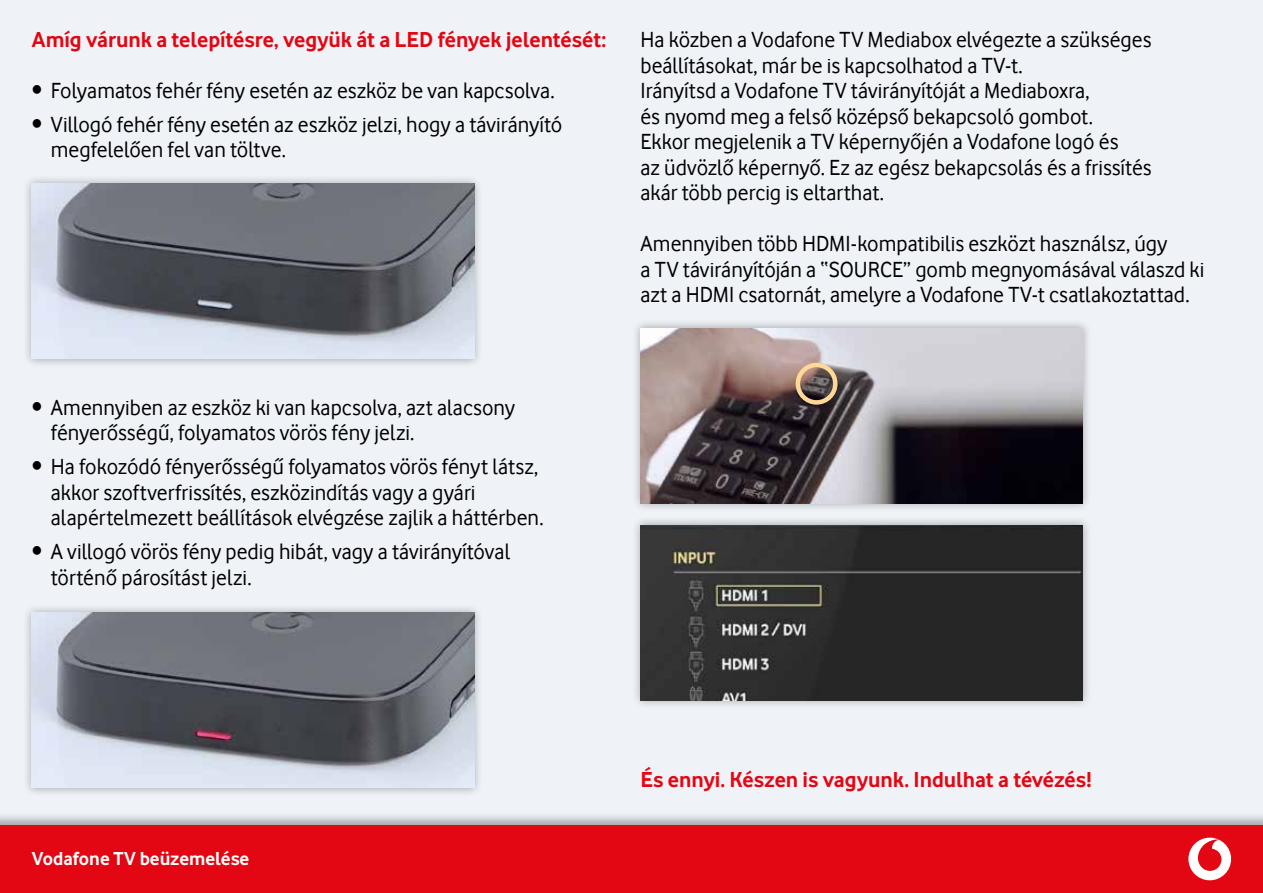
<style>
.page{position:relative;width:1263px;height:893px;background:#eff2f7}
.page>*{position:absolute;margin:0;border:0;box-sizing:border-box;transform-origin:0 0}
.t1{font:22.5px/25.5px "Vodafone Rg";color:#000}
.t2{font:700 22.5px "Vodafone Rg";letter-spacing:-.005em;color:#e30613}
.t3{font:700 19.5px "Vodafone Rg";color:#fff}
</style>
<div class="page">
<div style="left:0;top:812px;width:1263px;height:81px;background:#000;opacity:.32"></div>
<div style="left:0;top:825px;width:1263px;height:68px;background:#e30613"></div>
<div style="left:1188px;top:838px;width:43px;height:42px;background:#fff;border-radius:50%"></div>
<svg style="left:1198px;top:839px;width:23px;height:32px"></svg>
<div style="left:23px;top:174px;width:461px;height:194px;background:#000;opacity:.32"></div>
<img style="left:32px;top:183px;width:442px;height:176px">
<div style="left:631px;top:319px;width:461px;height:193px;background:#000;opacity:.32"></div>
<img style="left:640px;top:328px;width:443px;height:175px">
<div style="left:631px;top:516px;width:461px;height:193px;background:#000;opacity:.32"></div>
<img style="left:640px;top:525px;width:443px;height:176px">
<div style="left:23px;top:603px;width:461px;height:194px;background:#000;opacity:.32"></div>
<img style="left:32px;top:612px;width:442px;height:176px">
<div style="left:796px;top:363px;width:41px;height:42px;border:4px solid #fed896;border-radius:50%"></div>
<p class="t2" style="left:32px;top:26px;width:576px">Amíg várunk a telepítésre, vegyük át a LED fények jelentését:</p>
<p class="t1" style="left:32px;top:78px;width:524px">• Folyamatos fehér fény esetén az eszköz be van kapcsolva.</p>
<p class="t1" style="left:51px;top:112px;width:513px;text-indent:-19px">• Villogó fehér fény esetén az eszköz jelzi, hogy a távirányító megfelelően fel van töltve.</p>
<p class="t1" style="left:640px;top:27px;width:513px">Ha közben a Vodafone TV Mediabox elvégezte a szükséges beállításokat, már be is kapcsolhatod a TV-t.<br>Irányítsd a Vodafone TV távirányítóját a Mediaboxra,<br>és nyomd meg a felső középső bekapcsoló gombot.<br>Ekkor megjelenik a TV képernyőjén a Vodafone logó és<br>az üdvözlő képernyő. Ez az egész bekapcsolás és a frissítés akár több percig is eltarthat.</p>
<p class="t1" style="left:640px;top:231px;width:565px">Amennyiben több HDMI-kompatibilis eszközt használsz, úgy<br>a TV távirányítóján a “SOURCE” gomb megnyomásával válaszd ki azt a HDMI csatornát, amelyre a Vodafone TV-t csatlakoztattad.</p>
<p class="t1" style="left:51px;top:395px;width:466px;text-indent:-19px">• Amennyiben az eszköz ki van kapcsolva, azt alacsony fényerősségű, folyamatos vörös fény jelzi.</p>
<p class="t1" style="left:51px;top:454px;width:494px;text-indent:-19px">• Ha fokozódó fényerősségű folyamatos vörös fényt látsz, akkor szoftverfrissítés, eszközindítás vagy a gyári alapértelmezett beállítások elvégzése zajlik a háttérben.</p>
<p class="t1" style="left:51px;top:539px;width:461px;text-indent:-19px">• A villogó vörös fény pedig hibát, vagy a távirányítóval történő párosítást jelzi.   </p>
<p class="t3" style="left:32px;top:848px;width:219px">Vodafone TV beüzemelése</p>
<p class="t2" style="left:640px;top:766px;width:452px">És ennyi. Készen is vagyunk. Indulhat a tévézés!</p>
</div>
